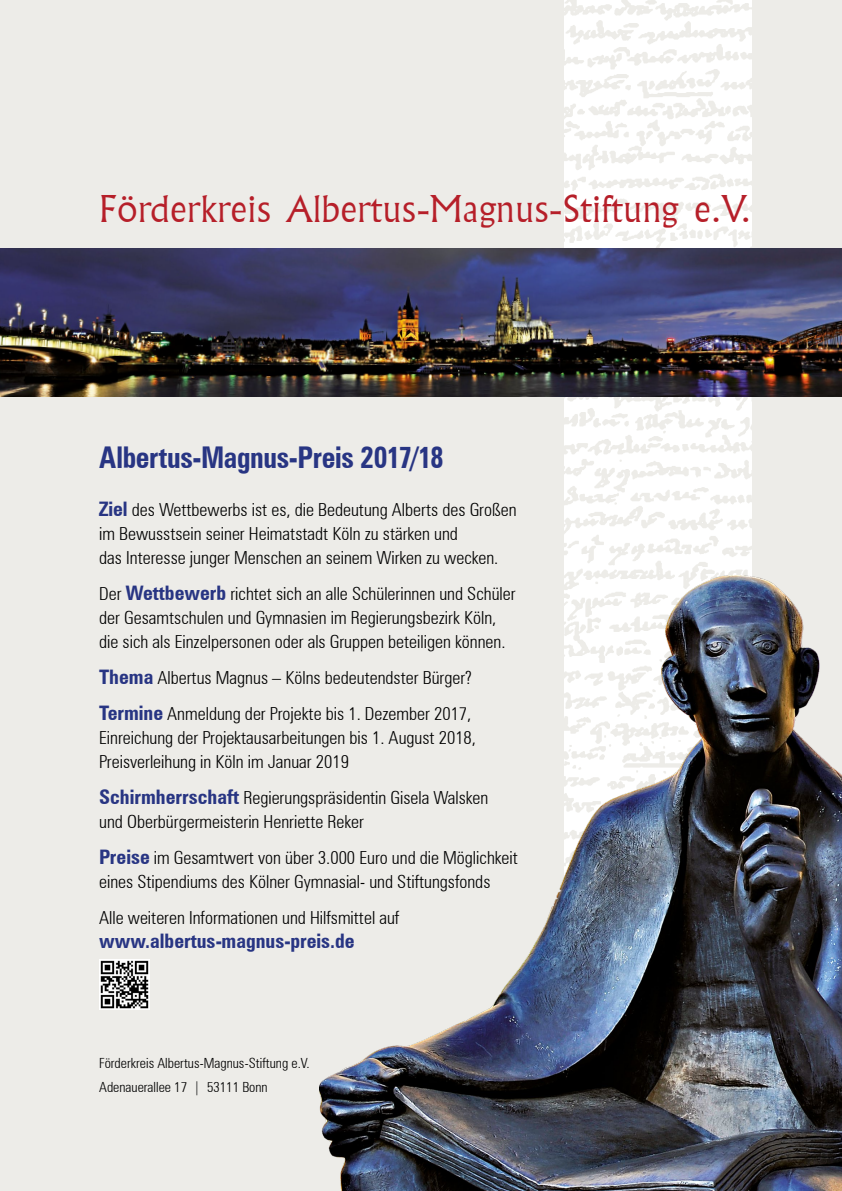
<style>
.page{position:relative;width:842px;height:1191px;background:#edece8}
.page>*{position:absolute;margin:0;border:0;box-sizing:border-box;transform-origin:0 0}
.t1{font:300 36px "Flareserif 821 BT";color:#b61f29}
.t2{font:700 condensed 30px "Zurich BT";letter-spacing:-.015em;color:#283583;scale:.93 1}
.t3{font:700 condensed 20px "Zurich BT";color:#283583}
.t4{font:300 condensed 18px/24px "Zurich BT";color:#000}
.t5{font:300 condensed 14px/24px "Zurich BT";color:#000}
.s1{font-weight:700;font-size:20px;color:#283583}
</style>
<div class="page">
<img style="left:564px;top:0;width:187px;height:575px">
<img style="left:0;top:249px;width:842px;height:147px">
<img style="left:319px;top:575px;width:523px;height:616px">
<img style="left:99px;top:959px;width:50px;height:50px">
<h1 class="t1" style="left:99px;top:185px;width:653px">Förderkreis Albertus-Magnus-Stiftung e.V.</h1>
<h2 class="t2" style="left:99px;top:439px;width:372px">Albertus-Magnus-Preis 2017/18</h2>
<p class="t4" style="left:99px;top:497px;width:419px"><span class="s1">Ziel</span> des Wettbewerbs ist es, die Bedeutung Alberts des Großen im Bewusstsein seiner Heimatstadt Köln zu stärken und<br>das Interesse junger Menschen an seinem Wirken zu wecken.</p>
<p class="t4" style="left:99px;top:581px;width:418px">Der <span class="s1">Wettbewerb</span> richtet sich an alle Schülerinnen und Schüler der Gesamtschulen und Gymnasien im Regierungsbezirk Köln, die sich als Einzelpersonen oder als Gruppen beteiligen können.</p>
<p class="t4" style="left:99px;top:659px;width:374px;line-height:36px"><span class="s1">Thema</span> Albertus Magnus – Kölns bedeutendster Bürger?<br><span class="s1">Termine</span> Anmeldung der Projekte bis 1. Dezember 2017,</p>
<p class="t4" style="left:99px;top:725px;width:378px">Einreichung der Projektausarbeitungen bis 1. August 2018,<br>Preisverleihung in Köln im Januar 2019</p>
<p class="t4" style="left:99px;top:785px;width:391px"><span class="s1">Schirmherrschaft</span> Regierungspräsidentin Gisela Walsken und Oberbürgermeisterin Henriette Reker</p>
<p class="t4" style="left:99px;top:845px;width:420px"><span class="s1">Preise</span> im Gesamtwert von über 3.000 Euro und die Möglichkeit eines Stipendiums des Kölner Gymnasial- und Stiftungsfonds</p>
<p class="t4" style="left:99px;top:905px;width:302px">Alle weiteren Informationen und Hilfsmittel auf</p>
<p class="t3" style="left:99px;top:929px;width:257px">www.albertus-magnus-preis.de</p>
<p class="t5" style="left:99px;top:1051px;width:212px">Förderkreis Albertus-Magnus-Stiftung e.V.<br>Adenauerallee 17 | 53111 Bonn</p>
</div>
